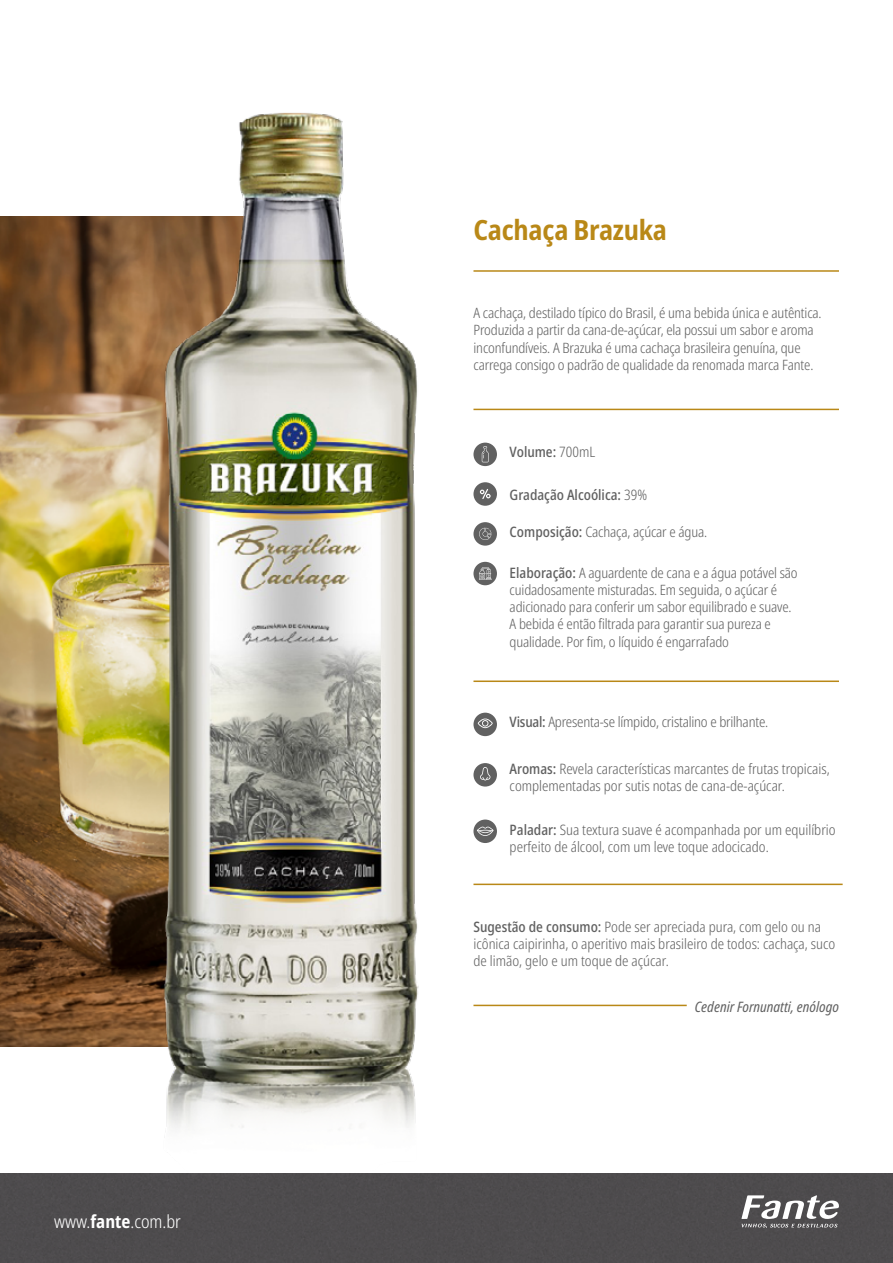
<style>
.page{position:relative;width:893px;height:1263px;background:#fff}
.page>*{position:absolute;margin:0;border:0;box-sizing:border-box;transform-origin:0 0}
.t1{font:700 condensed 27.9px "Noto Sans";letter-spacing:-.01em;color:#b98817}
.t2{font:300 condensed 18px "Noto Sans";color:#fff}
.t3{font:300 condensed 14.4px/17.2px "Noto Sans";color:#616161}
.t4{font:500 condensed 14.4px "Noto Sans";color:#616161}
.t5{font:italic condensed 14.4px "Noto Sans";color:#616161}
.t6{font:300 condensed 14.25px/17.1px "Noto Sans";letter-spacing:-.01em;color:#616161}
.s1{font-weight:700}
.s2{font-weight:300}
.s3{font-weight:500;font-size:14.4px}
.s4{font-weight:500}
</style>
<div class="page">
<img style="left:0;top:217px;width:159px;height:829px">
<hr style="left:473px;top:270px;width:366px;height:2px;background:#b98817">
<hr style="left:473px;top:409px;width:366px;height:1px;background:#b98817">
<div style="left:473px;top:443px;width:24px;height:23px;background:#616161;border-radius:50%"></div>
<div style="left:473px;top:482px;width:24px;height:24px;background:#616161;border-radius:50%"></div>
<div style="left:473px;top:522px;width:24px;height:24px;background:#616161;border-radius:50%"></div>
<div style="left:473px;top:562px;width:24px;height:23px;background:#616161;border-radius:50%"></div>
<svg style="left:480px;top:489px;width:11px;height:10px"></svg>
<svg style="left:482px;top:446px;width:7px;height:16px"></svg>
<svg style="left:479px;top:528px;width:12px;height:12px"></svg>
<svg style="left:479px;top:567px;width:13px;height:13px"></svg>
<hr style="left:473px;top:680px;width:366px;height:2px;background:#b98817">
<hr style="left:473px;top:883px;width:370px;height:2px;background:#b98817">
<div style="left:473px;top:713px;width:24px;height:23px;background:#616161;border-radius:50%"></div>
<svg style="left:478px;top:718px;width:15px;height:10px"></svg>
<div style="left:473px;top:763px;width:24px;height:23px;background:#616161;border-radius:50%"></div>
<svg style="left:480px;top:767px;width:10px;height:13px"></svg>
<div style="left:473px;top:819px;width:24px;height:24px;background:#616161;border-radius:50%"></div>
<svg style="left:477px;top:827px;width:17px;height:9px"></svg>
<hr style="left:473px;top:1005px;width:214px;height:1px;background:#b98817">
<div style="left:0;top:1174px;width:893px;height:89px;background:#4e4b4d"></div>
<svg style="left:741px;top:1195px;width:98px;height:34px"></svg>
<img style="left:159px;top:112px;width:267px;height:1123px">
<p class="t2" style="left:54px;top:1209px;width:128px">www.<span class="s1">fante</span>.com.br</p>
<h1 class="t1" style="left:473px;top:210px;width:195px">Cachaça Brazuka</h1>
<p class="t6" style="left:473px;top:305px;width:350px">A cachaça, destilado típico do Brasil, é uma bebida única e autêntica.<br>Produzida a partir da cana-de-açúcar, ela possui um sabor e aroma inconfundíveis. A Brazuka é uma cachaça brasileira genuína, que carrega consigo o padrão de qualidade da renomada marca Fante.</p>
<p class="t4" style="left:510px;top:442px;width:87px">Volume: <span class="s2">700mL</span></p>
<p class="t4" style="left:510px;top:485px;width:139px">Gradação Alcoólica: <span class="s2">39%</span></p>
<p class="t6" style="left:510px;top:524px;width:199px"><span class="s3">Composição:</span> Cachaça, açúcar e água.</p>
<p class="t6" style="left:510px;top:565px;width:290px"><span class="s3">Elaboração:</span> A aguardente de cana e a água potável são cuidadosamente misturadas. Em seguida, o açúcar é adicionado para conferir um sabor equilibrado e suave.<br>A bebida é então filtrada para garantir sua pureza e qualidade. Por fim, o líquido é engarrafado</p>
<p class="t3" style="left:510px;top:714px;width:260px"><span class="s4">Visual:</span> Apresenta-se límpido, cristalino e brilhante.</p>
<p class="t3" style="left:510px;top:760px;width:322px"><span class="s4">Aromas:</span> Revela características marcantes de frutas tropicais, complementadas por sutis notas de cana-de-açúcar.</p>
<p class="t3" style="left:510px;top:821px;width:328px"><span class="s4">Paladar:</span> Sua textura suave é acompanhada por um equilíbrio perfeito de álcool, com um leve toque adocicado.</p>
<p class="t3" style="left:473px;top:918px;width:363px"><span class="s4">Sugestão de consumo:</span> Pode ser apreciada pura, com gelo ou na icônica caipirinha, o aperitivo mais brasileiro de todos: cachaça, suco de limão, gelo e um toque de açúcar.</p>
<p class="t5" style="left:695px;top:997px;width:146px">Cedenir Fornunatti, enólogo</p>
</div>
